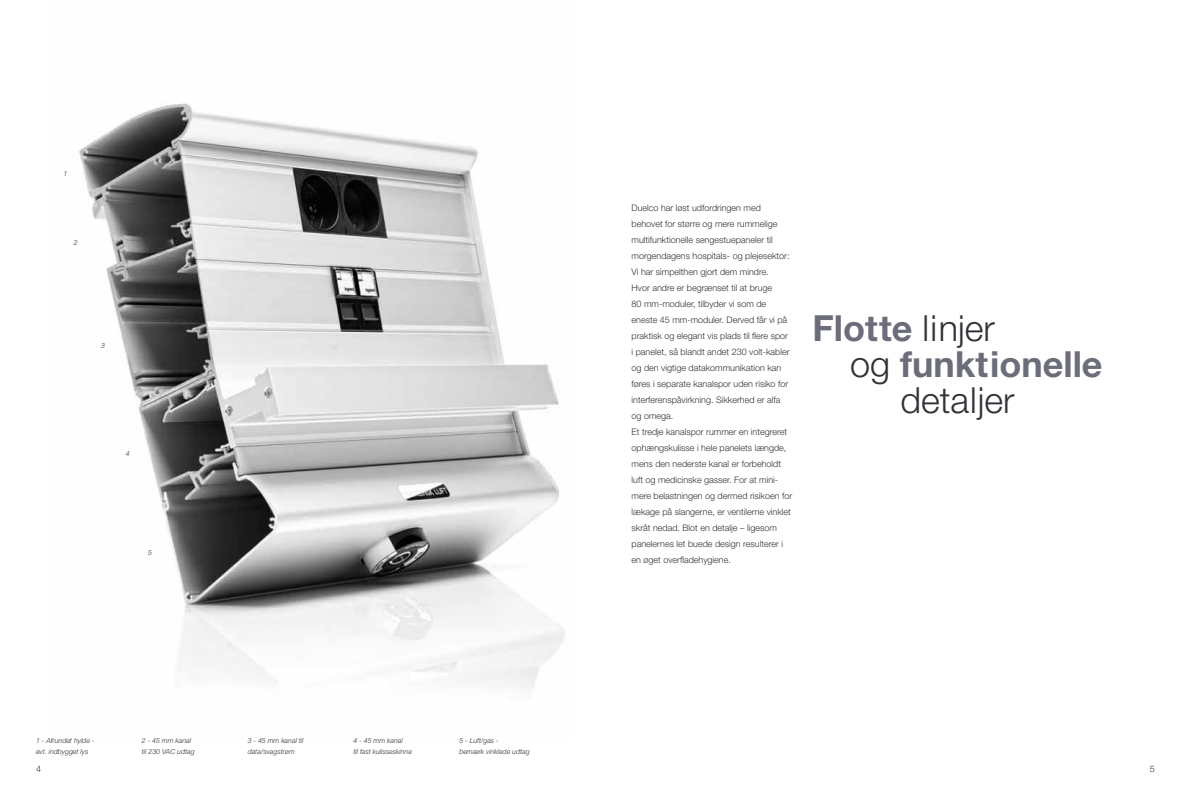
<style>
.page{position:relative;width:1191px;height:791px;background:#fff}
.page>*{position:absolute;margin:0;border:0;box-sizing:border-box;transform-origin:0 0}
.t1{font:700 36px "Helvetica Neue LT Std";color:#6c6d7a}
.t2{font:300 36px "Helvetica Neue LT Std";color:#313237}
.t3{font:300 9px/16px "Helvetica Neue LT Std";color:#313237}
.t4{font:italic 300 7px/11px "Helvetica Neue LT Std";color:#313237}
.s1{font-weight:300;color:#313237}
</style>
<div class="page">
<img style="left:79px;top:103px;width:486px;height:585px">
<p class="t4" style="left:64px;top:167px;width:5px">1</p>
<p class="t4" style="left:74px;top:237px;width:5px">2</p>
<p class="t4" style="left:101px;top:340px;width:5px">3</p>
<p class="t4" style="left:126px;top:447px;width:5px">4</p>
<p class="t4" style="left:148px;top:546px;width:5px">5</p>
<p class="t4" style="left:36px;top:735px;width:60px">1 - Afrundet hylde - evt. indbygget lys</p>
<p class="t4" style="left:142px;top:735px;width:54px">2 - 45 mm kanal til 230 VAC udtag</p>
<p class="t4" style="left:248px;top:735px;width:57px">3 - 45 mm kanal til data/svagstrøm</p>
<p class="t4" style="left:353px;top:735px;width:60px">4 - 45 mm kanal<br>til fast kulisseskinne</p>
<p class="t4" style="left:459px;top:735px;width:72px">5 - Luft/gas -<br>bemærk vinklede udtag</p>
<p class="t3" style="left:631px;top:200px;width:162px">Duelco har løst udfordringen med behovet for større og mere rummelige multifunktionelle sengestuepaneler til morgendagens hospitals- og plejesektor:<br>Vi har simpelthen gjort dem mindre.<br>Hvor andre er begrænset til at bruge<br>80 mm-moduler, tilbyder vi som de eneste 45 mm-moduler. Derved får vi på praktisk og elegant vis plads til flere spor<br>i panelet, så blandt andet 230 volt-kabler og den vigtige datakommunikation kan føres i separate kanalspor uden risiko for interferenspåvirkning. Sikkerhed er alfa og omega.<br>Et tredje kanalspor rummer en integreret ophængskulisse i hele panelets længde, mens den nederste kanal er forbeholdt luft og medicinske gasser. For at mini&shy;mere belastningen og dermed risikoen for lækage på slangerne, er ventilerne vinklet skråt nedad. Blot en detalje – ligesom panelernes let buede design resulterer i en øget overfladehygiene.</p>
<h1 class="t1" style="left:812px;top:306px;width:184px">Flotte <span class="s1">linjer</span></h1>
<h1 class="t1" style="left:850px;top:342px;width:254px"><span class="s1">og</span> funktionelle</h1>
<h1 class="t2" style="left:900px;top:378px;width:116px">detaljer</h1>
<p class="t3" style="left:36px;top:760px;width:7px">4</p>
<p class="t3" style="left:1149px;top:760px;width:7px">5</p>
</div>
